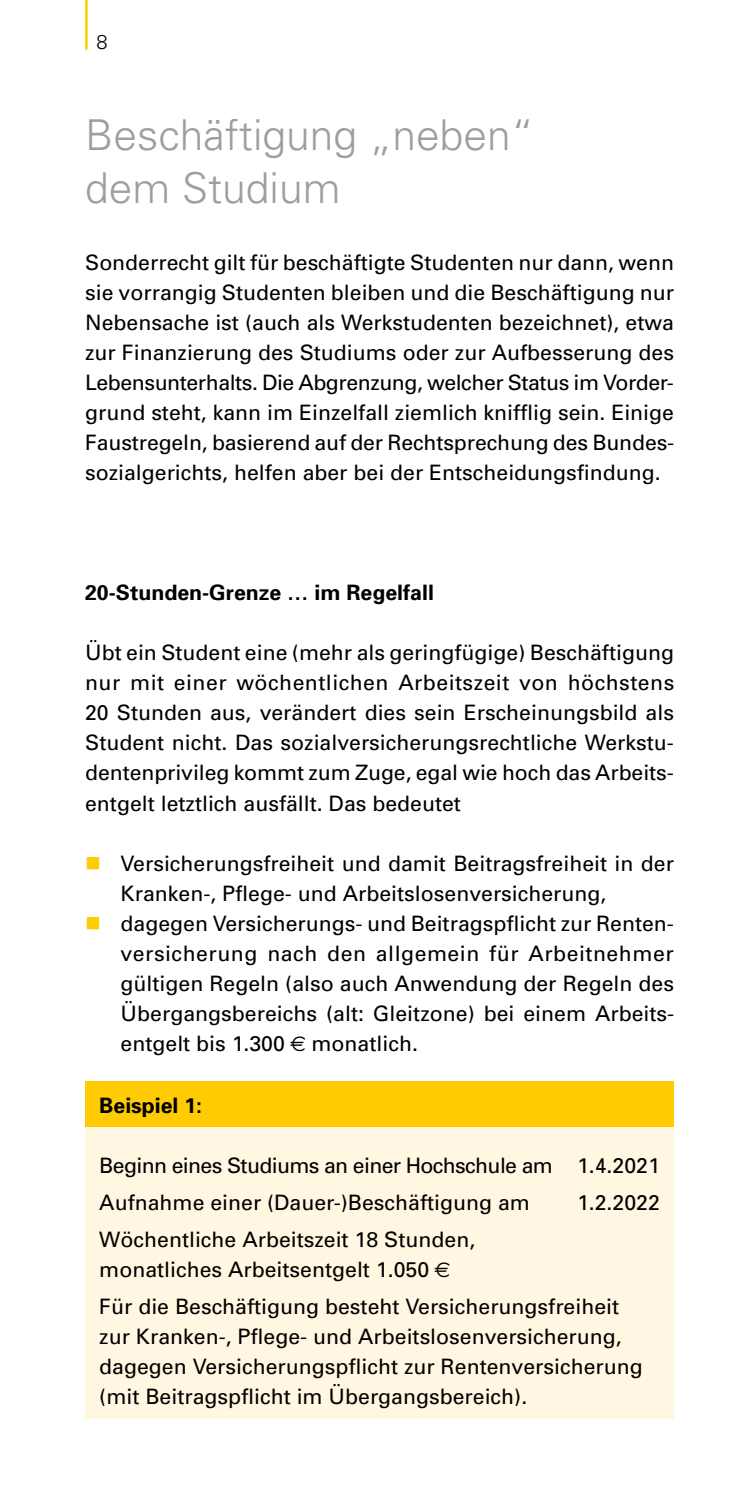
<style>
.page{position:relative;width:745px;height:1489px;background:#fff}
.page>*{position:absolute;margin:0;border:0;box-sizing:border-box;transform-origin:0 0}
.t1{font:300 42.5px/52.5px "Univers";color:#9c9e9f}
.t2{font:21.25px/30px "Univers";color:#000}
.t3{font:700 21.25px "Univers";color:#000}
.t4{font:300 20px "Univers";color:#000}
.s1{color:#fecc00}
.s2{font-family:"Euro Sans"}
</style>
<div class="page">
<hr style="left:85px;top:0;width:3px;height:50px;background:#fecc00">
<div style="left:85px;top:1081px;width:588px;height:46px;background:#fecc00"></div>
<div style="left:85px;top:1127px;width:588px;height:291px;background:#fff7e2"></div>
<p class="t4" style="left:96px;top:30px;width:13px">8</p>
<h1 class="t1" style="left:85px;top:107px;width:450px">Beschäftigung „neben“ dem Studium</h1>
<p class="t2" style="left:85px;top:247px;width:590px;text-align:justify">Sonderrecht gilt für beschäftigte Studenten nur dann, wenn sie vorrangig Studenten bleiben und die Beschäftigung nur Nebensache ist (auch als Werkstudenten bezeichnet), etwa zur Finanzierung des Studiums oder zur Aufbesserung des Lebensunterhalts. Die Abgrenzung, welcher Status im Vorder&shy;grund steht, kann im Einzelfall ziemlich knifflig sein. Einige Faustregeln, basierend auf der Rechtsprechung des Bundes&shy;sozialgerichts, helfen aber bei der Entscheidungsfindung.</p>
<p class="t3" style="left:85px;top:579px;width:350px">20-Stunden-Grenze … im Regelfall</p>
<p class="t2" style="left:85px;top:637px;width:590px;text-align:justify">Übt ein Student eine (mehr als geringfügige) Beschäftigung nur mit einer wöchentlichen Arbeitszeit von höchstens 20 Stunden aus, verändert dies sein Erscheinungsbild als Student nicht. Das sozialversicherungsrechtliche Werkstu&shy;dentenprivileg kommt zum Zuge, egal wie hoch das Arbeits&shy;entgelt letztlich ausfällt. Das bedeutet</p>
<p class="t2" style="left:120px;top:847px;width:554px;text-indent:-35px"><span class="s1">■</span> Versicherungsfreiheit und damit Beitragsfreiheit in der<br>Kranken-, Pflege- und Arbeitslosenversicherung,</p>
<p class="t2" style="left:120px;top:907px;width:555px;text-align:justify;text-indent:-35px"><span class="s1">■</span> dagegen Versicherungs- und Beitragspflicht zur Renten&shy;versicherung nach den allgemein für Arbeitnehmer gültigen Regeln (also auch Anwendung der Regeln des Übergangsbereichs (alt: Gleitzone) bei einem Arbeits&shy;entgelt bis 1.300 <span class="s2">E</span> monatlich.</p>
<p class="t3" style="left:99px;top:1091px;width:104px">Beispiel 1:</p>
<p class="t2" style="left:99px;top:1146px;width:561px;line-height:37px">Beginn eines Studiums an einer Hochschule am 1. 4.2021<br>Aufnahme einer (Dauer-)Beschäftigung am</p>
<p class="t2" style="left:576px;top:1186px;width:84px">1.2.2022</p>
<p class="t2" style="left:99px;top:1223px;width:377px">Wöchentliche Arbeitszeit 18 Stunden, monatliches Arbeitsentgelt 1.050 <span class="s2">E</span></p>
<p class="t2" style="left:99px;top:1290px;width:544px">Für die Beschäftigung besteht Versicherungsfreiheit zur Kranken-, Pflege- und Arbeitslosenversicherung, dagegen Versicherungspflicht zur Rentenversicherung (mit Beitragspflicht im Übergangsbereich).</p>
</div>
